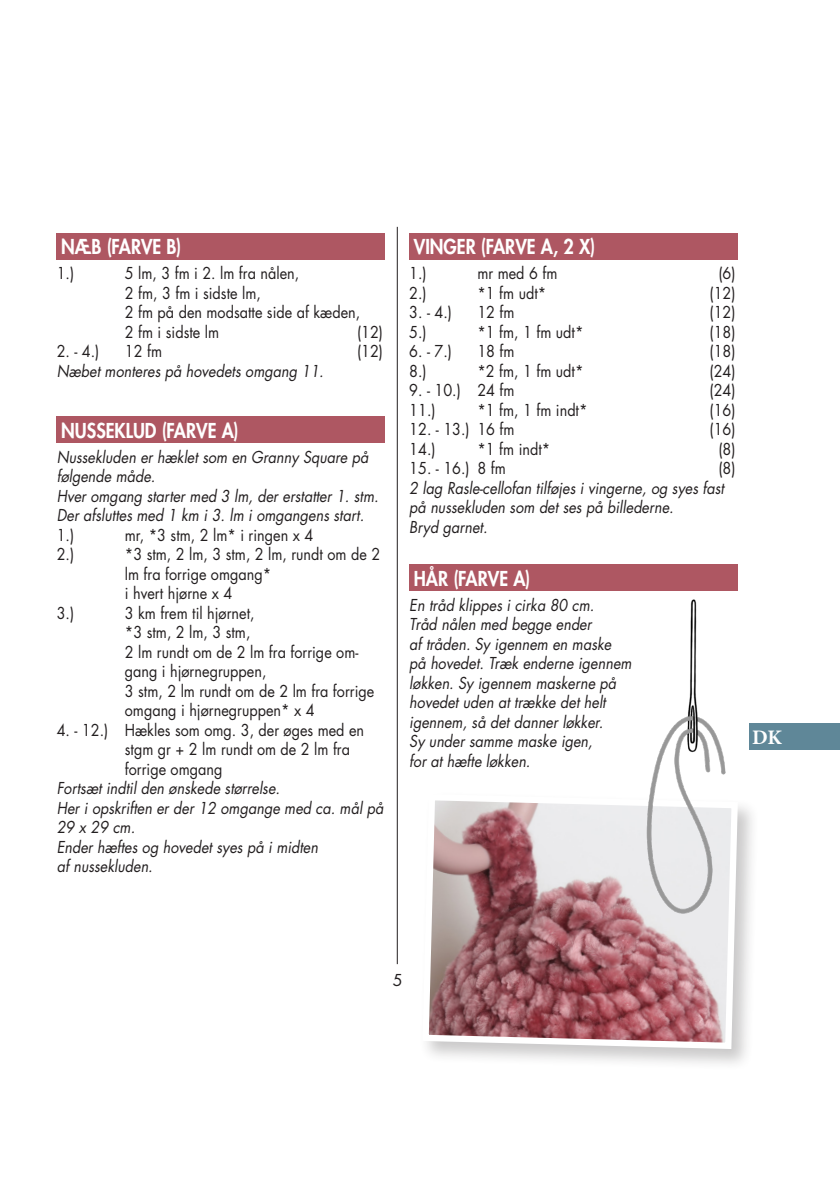
<style>
.page{position:relative;width:840px;height:1191px;background:#fff}
.page>*{position:absolute;margin:0;border:0;box-sizing:border-box;transform-origin:0 0}
.t1{font:700 20.6px "Minion Pro";color:#fff}
.t2{font:800 20px "Futura Std";color:#fff;scale:.9 1}
.t3{font:italic 16px/19.6px "Futura Std";color:#231f20;scale:.9 1}
.t4{font:16px/19.6px "Futura Std";color:#231f20;scale:.9 1}
.t5{font:16px "Futura Std";color:#231f20}
</style>
<div class="page">
<hr style="left:397px;top:227px;width:1px;height:737px;background:#231f20">
<div style="left:57px;top:233px;width:327px;height:26px;background:#ae5762"></div>
<div style="left:57px;top:416px;width:327px;height:27px;background:#ae5762"></div>
<div style="left:409px;top:233px;width:328px;height:26px;background:#ae5762"></div>
<div style="left:409px;top:564px;width:328px;height:27px;background:#ae5762"></div>
<div style="left:748px;top:723px;width:91px;height:27px;background:#5f8798"></div>
<div style="left:419px;top:791px;width:340px;height:280px;background:#231f20;opacity:.24"></div>
<svg style="left:419px;top:791px;width:321px;height:261px;background:#bc969a"></svg>
<img style="left:636px;top:599px;width:101px;height:330px">
<p class="t2" style="left:61px;top:234px;width:135px">NÆB (FARVE B)</p>
<p class="t4" style="left:57px;top:263px;width:21px">1.)</p>
<p class="t4" style="left:125px;top:263px;width:263px">5 lm, 3 fm i 2. lm fra nålen,<br>2 fm, 3 fm i sidste lm,<br>2 fm på den modsatte side af kæden,<br>2 fm i sidste lm</p>
<p class="t4" style="left:357px;top:322px;width:30px">(12)</p>
<p class="t4" style="left:57px;top:341px;width:49px">2. - 4.)</p>
<p class="t4" style="left:125px;top:341px;width:43px">12 fm</p>
<p class="t4" style="left:357px;top:341px;width:30px">(12)</p>
<p class="t3" style="left:57px;top:361px;width:298px">Næbet monteres på hovedets omgang 11.</p>
<p class="t2" style="left:61px;top:417px;width:198px">NUSSEKLUD (FARVE A)</p>
<p class="t3" style="left:57px;top:447px;width:348px">Nussekluden er hæklet som en Granny Square på</p>
<p class="t3" style="left:57px;top:466px;width:111px">følgende måde.</p>
<p class="t3" style="left:57px;top:486px;width:359px">Hver omgang starter med 3 lm, der erstatter 1. stm.</p>
<p class="t3" style="left:57px;top:505px;width:343px">Der afsluttes med 1 km i 3. lm i omgangens start.</p>
<p class="t4" style="left:57px;top:525px;width:21px">1.)</p>
<p class="t4" style="left:125px;top:525px;width:211px">mr, *3 stm, 2 lm* i ringen x 4</p>
<p class="t4" style="left:57px;top:544px;width:21px">2.)</p>
<p class="t4" style="left:125px;top:544px;width:285px">*3 stm, 2 lm, 3 stm, 2 lm, rundt om de 2 lm fra forrige omgang*<br>i hvert hjørne x 4</p>
<p class="t4" style="left:57px;top:603px;width:21px">3.)</p>
<p class="t4" style="left:125px;top:603px;width:278px">3 km frem til hjørnet,<br>*3 stm, 2 lm, 3 stm,<br>2 lm rundt om de 2 lm fra forrige om&shy;gang i hjørnegruppen,<br>3 stm, 2 lm rundt om de 2 lm fra forrige omgang i hjørnegruppen* x 4</p>
<p class="t4" style="left:125px;top:720px;width:267px;text-indent:-68px">4. - 12.) Hækles som omg. 3, der øges med en stgm gr + 2 lm rundt om de 2 lm fra forrige omgang</p>
<p class="t3" style="left:57px;top:778px;width:249px">Fortsæt indtil den ønskede størrelse.</p>
<p class="t3" style="left:57px;top:798px;width:364px">Her i opskriften er der 12 omgange med ca. mål på</p>
<p class="t3" style="left:57px;top:817px;width:89px">29 x 29 cm.</p>
<p class="t3" style="left:57px;top:837px;width:292px">Ender hæftes og hovedet syes på i midten af nussekluden.</p>
<p class="t2" style="left:413px;top:234px;width:203px">VINGER (FARVE A, 2 X)</p>
<p class="t4" style="left:409px;top:263px;width:21px">1.)</p>
<p class="t4" style="left:477px;top:263px;width:90px">mr med 6 fm</p>
<p class="t4" style="left:718px;top:263px;width:21px">(6)</p>
<p class="t4" style="left:409px;top:283px;width:21px">2.)</p>
<p class="t4" style="left:477px;top:283px;width:78px">*1 fm udt*</p>
<p class="t4" style="left:709px;top:283px;width:30px">(12)</p>
<p class="t4" style="left:409px;top:302px;width:49px">3. - 4.)</p>
<p class="t4" style="left:477px;top:302px;width:43px">12 fm</p>
<p class="t4" style="left:709px;top:302px;width:30px">(12)</p>
<p class="t4" style="left:409px;top:322px;width:21px">5.)</p>
<p class="t4" style="left:477px;top:322px;width:119px">*1 fm, 1 fm udt*</p>
<p class="t4" style="left:709px;top:322px;width:30px">(18)</p>
<p class="t4" style="left:409px;top:341px;width:49px">6. - 7.)</p>
<p class="t4" style="left:477px;top:341px;width:43px">18 fm</p>
<p class="t4" style="left:709px;top:341px;width:30px">(18)</p>
<p class="t4" style="left:409px;top:361px;width:21px">8.)</p>
<p class="t4" style="left:477px;top:361px;width:119px">*2 fm, 1 fm udt*</p>
<p class="t4" style="left:709px;top:361px;width:30px">(24)</p>
<p class="t4" style="left:409px;top:380px;width:118px">9. - 10.) 24 fm</p>
<p class="t4" style="left:709px;top:380px;width:30px">(24)</p>
<p class="t4" style="left:409px;top:400px;width:31px">11.)</p>
<p class="t4" style="left:477px;top:400px;width:124px">*1 fm, 1 fm indt*</p>
<p class="t4" style="left:709px;top:400px;width:30px">(16)</p>
<p class="t4" style="left:409px;top:419px;width:118px">12. - 13.) 16 fm</p>
<p class="t4" style="left:709px;top:419px;width:30px">(16)</p>
<p class="t4" style="left:409px;top:439px;width:31px">14.)</p>
<p class="t4" style="left:477px;top:439px;width:83px">*1 fm indt*</p>
<p class="t4" style="left:718px;top:439px;width:21px">(8)</p>
<p class="t4" style="left:409px;top:458px;width:109px">15. - 16.) 8 fm</p>
<p class="t4" style="left:718px;top:458px;width:21px">(8)</p>
<p class="t3" style="left:409px;top:478px;width:351px">2 lag Rasle-cellofan tilføjes i vingerne, og syes fast på nussekluden som det ses på billederne.<br>Bryd garnet.</p>
<p class="t2" style="left:413px;top:565px;width:131px">HÅR (FARVE A)</p>
<p class="t3" style="left:409px;top:595px;width:207px">En tråd klippes i cirka 80 cm.</p>
<p class="t3" style="left:409px;top:614px;width:204px">Tråd nålen med begge ender</p>
<p class="t3" style="left:409px;top:634px;width:226px">af tråden. Sy igennem en maske</p>
<p class="t3" style="left:409px;top:653px;width:248px">på hovedet. Træk enderne igennem</p>
<p class="t3" style="left:409px;top:673px;width:231px">løkken. Sy igennem maskerne på</p>
<p class="t3" style="left:409px;top:692px;width:220px">hovedet uden at trække det helt</p>
<p class="t3" style="left:409px;top:712px;width:217px">igennem, så det danner løkker.</p>
<p class="t3" style="left:409px;top:731px;width:205px">Sy under samme maske igen,</p>
<p class="t3" style="left:409px;top:751px;width:136px">for at hæfte løkken.</p>
<p class="t1" style="left:751px;top:723px;width:31px">DK</p>
<p class="t5" style="left:392px;top:969px;width:11px">5</p>
</div>
